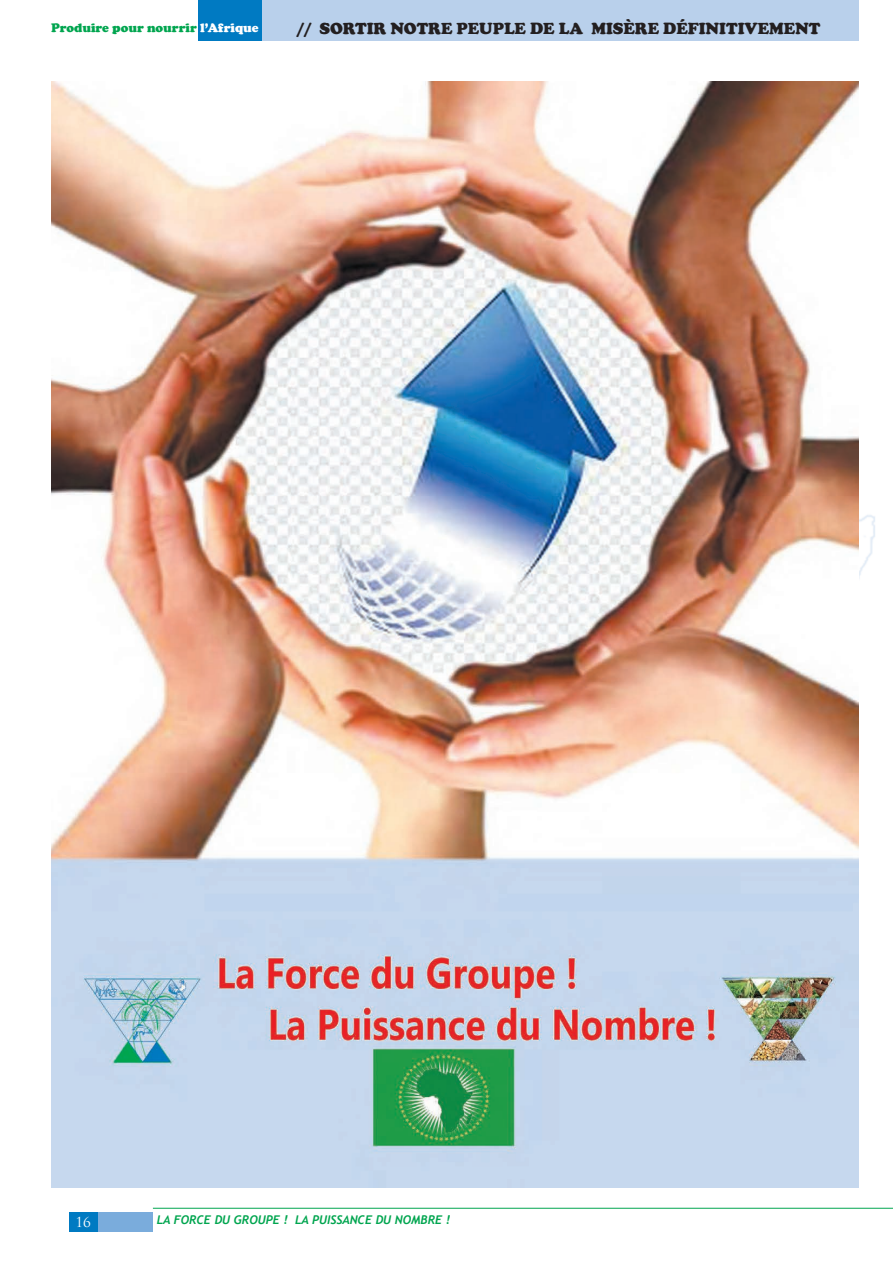
<style>
.page{position:relative;width:893px;height:1263px;background:#fff}
.page>*{position:absolute;margin:0;border:0;box-sizing:border-box;transform-origin:0 0}
.t1{font:900 16.5px "Cooper";color:#231f20}
.t2{font:13.5px "Trajan Pro";color:#fff}
.t3{font:900 12.75px "Cooper";color:#00a54f}
.t4{font:italic 700 12px "Trebuchet";color:#00a54f}
.s1{color:#fff}
</style>
<div class="page">
<div style="left:69px;top:1213px;width:28px;height:19px;background:#007ac2"></div>
<div style="left:98px;top:1213px;width:55px;height:19px;background:#7aacdc"></div>
<hr style="left:153px;top:1208px;width:740px;height:1px;background:#00a54f">
<div style="left:198px;top:0;width:64px;height:40px;background:#007ac2"></div>
<div style="left:263px;top:0;width:596px;height:40px;background:#b9d0eb"></div>
<img style="left:51px;top:81px;width:808px;height:1106px">
<p class="t3" style="left:51px;top:20px;width:209px">Produire pour nourrir <span class="s1">l’Afrique</span></p>
<p class="t1" style="left:297px;top:19px;width:525px">// SORTIR NOTRE PEUPLE DE LA MISÈRE DÉFINITIVEMENT</p>
<p class="t2" style="left:76px;top:1213px;width:17px">16</p>
<p class="t4" style="left:157px;top:1212px;width:295px">LA FORCE DU GROUPE ! LA PUISSANCE DU NOMBRE !</p>
</div>
